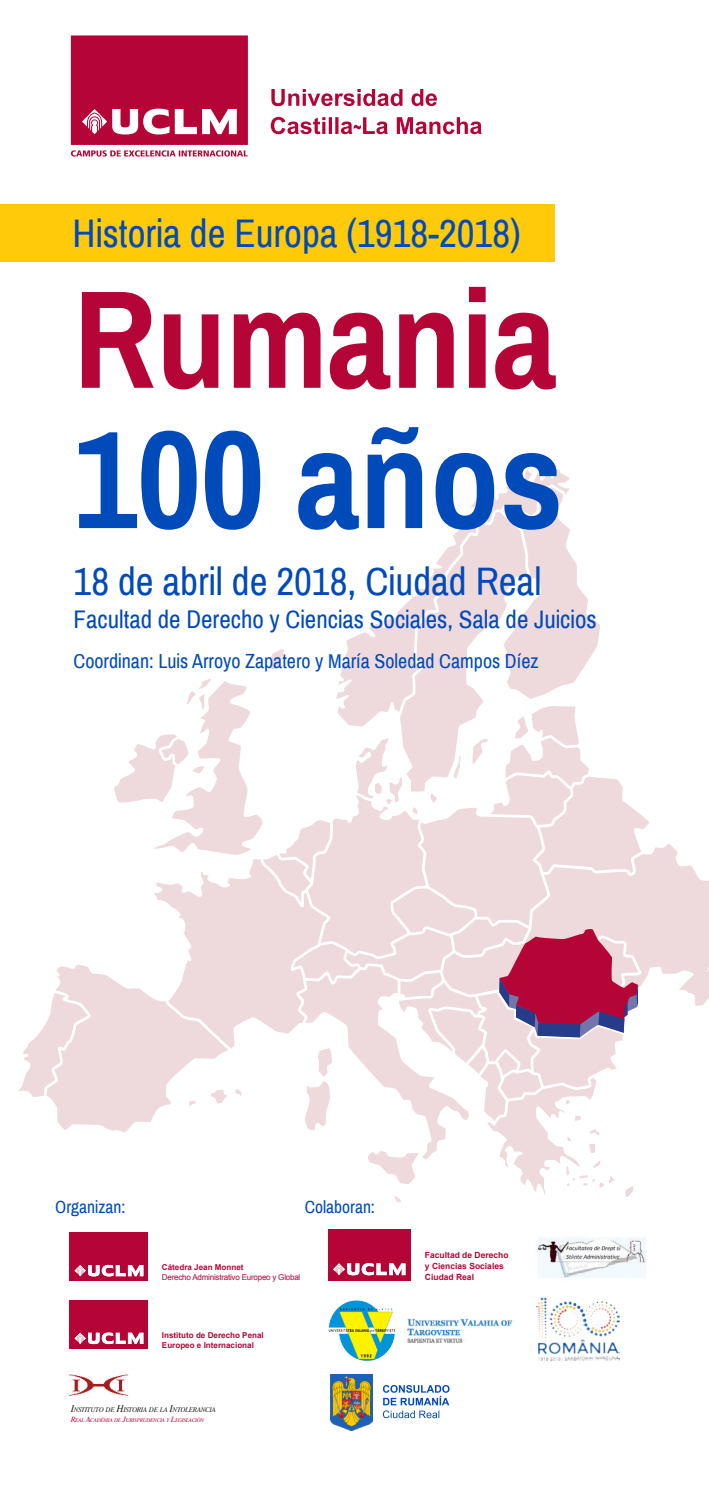
<style>
.page{position:relative;width:709px;height:1489px;background:#fff}
.page>*{position:absolute;margin:0;border:0;box-sizing:border-box;transform-origin:0 0}
.t1{font:700 139.5px "Archivo Narrow";color:#b50536}
.t2{font:700 139.5px "Archivo Narrow";color:#004aba}
.t3{font:39px "Archivo Narrow";color:#004aba}
.t4{font:25px "Archivo Narrow";color:#004aba}
.t5{font:20px "Archivo Narrow";color:#004aba}
.t6{font:17.5px "Archivo Narrow";color:#004aba}
.t7{font:700 8.5px "Arial";color:#b50536}
.t8{font:700 8px "Arial";color:#b50536}
.t9{font:8px "Arial";letter-spacing:-.03em;color:#b50536}
.t10{font:italic 7px "Times";letter-spacing:-.045em;color:#231f20}
.t11{font:italic 5.5px "Times";letter-spacing:-.045em;color:#b50536}
.s1{font-size:10px}
.s2{font-size:7.75px}
</style>
<div class="page">
<svg style="left:506px;top:466px;width:64px;height:21px"></svg>
<svg style="left:18px;top:487px;width:691px;height:715px"></svg>
<svg style="left:71px;top:35px;width:177px;height:121px"></svg>
<svg style="left:271px;top:117px;width:210px;height:17px"></svg>
<svg style="left:271px;top:89px;width:166px;height:17px"></svg>
<div style="left:0;top:203px;width:554px;height:58px;background:#feca0a"></div>
<div style="left:70px;top:1232px;width:78px;height:48px;background:#b50536"></div>
<svg style="left:75px;top:1264px;width:68px;height:12px"></svg>
<div style="left:70px;top:1299px;width:78px;height:49px;background:#b50536"></div>
<svg style="left:75px;top:1332px;width:68px;height:11px"></svg>
<img style="left:67px;top:1374px;width:62px;height:22px">
<div style="left:328px;top:1228px;width:82px;height:52px;background:#b50536"></div>
<svg style="left:333px;top:1263px;width:72px;height:12px"></svg>
<img style="left:536px;top:1297px;width:84px;height:63px">
<svg style="left:383px;top:1385px;width:66px;height:32px"></svg>
<img style="left:330px;top:1374px;width:42px;height:56px">
<img style="left:407px;top:1318px;width:106px;height:25px">
<img style="left:328px;top:1300px;width:68px;height:60px">
<img style="left:537px;top:1237px;width:109px;height:41px">
<p class="t3" style="left:73px;top:210px;width:450px">Historia de Europa (1918-2018)</p>
<p class="t1" style="left:74px;top:254px;width:485px">Rumania</p>
<p class="t2" style="left:74px;top:394px;width:491px">100 años</p>
<p class="t3" style="left:74px;top:557px;width:469px">18 de abril de 2018, Ciudad Real</p>
<p class="t4" style="left:74px;top:604px;width:524px">Facultad de Derecho y Ciencias Sociales, Sala de Juicios</p>
<p class="t5" style="left:74px;top:648px;width:466px">Coordinan: Luis Arroyo Zapatero y María Soledad Campos Díez</p>
<p class="t6" style="left:55px;top:1196px;width:72px">Organizan:</p>
<p class="t6" style="left:305px;top:1196px;width:72px">Colaboran:</p>
<p class="t8" style="left:162px;top:1261px;width:83px">Cátedra Jean Monnet</p>
<p class="t9" style="left:162px;top:1272px;width:140px">Derecho Administrativo Europeo y Global</p>
<p class="t8" style="left:162px;top:1329px;width:103px">Instituto de Derecho Penal</p>
<p class="t8" style="left:162px;top:1340px;width:93px">Europeo e Internacional</p>
<p class="t10" style="left:71px;top:1403px;width:146px"><span class="s1">I</span>NSTITUTO DE <span class="s1">H</span>ISTORIA DE LA <span class="s1">I</span>NTOLERANCIA</p>
<p class="t11" style="left:71px;top:1414px;width:135px"><span class="s2">R</span>EAL <span class="s2">A</span>CADÉMIA DE <span class="s2">J</span>URISPRUDENCIA Y <span class="s2">L</span>EGISLACIÓN</p>
<p class="t7" style="left:425px;top:1249px;width:85px">Facultad de Derecho</p>
<p class="t7" style="left:425px;top:1260px;width:80px">y Ciencias Sociales</p>
<p class="t7" style="left:425px;top:1271px;width:51px">Ciudad Real</p>
</div>
